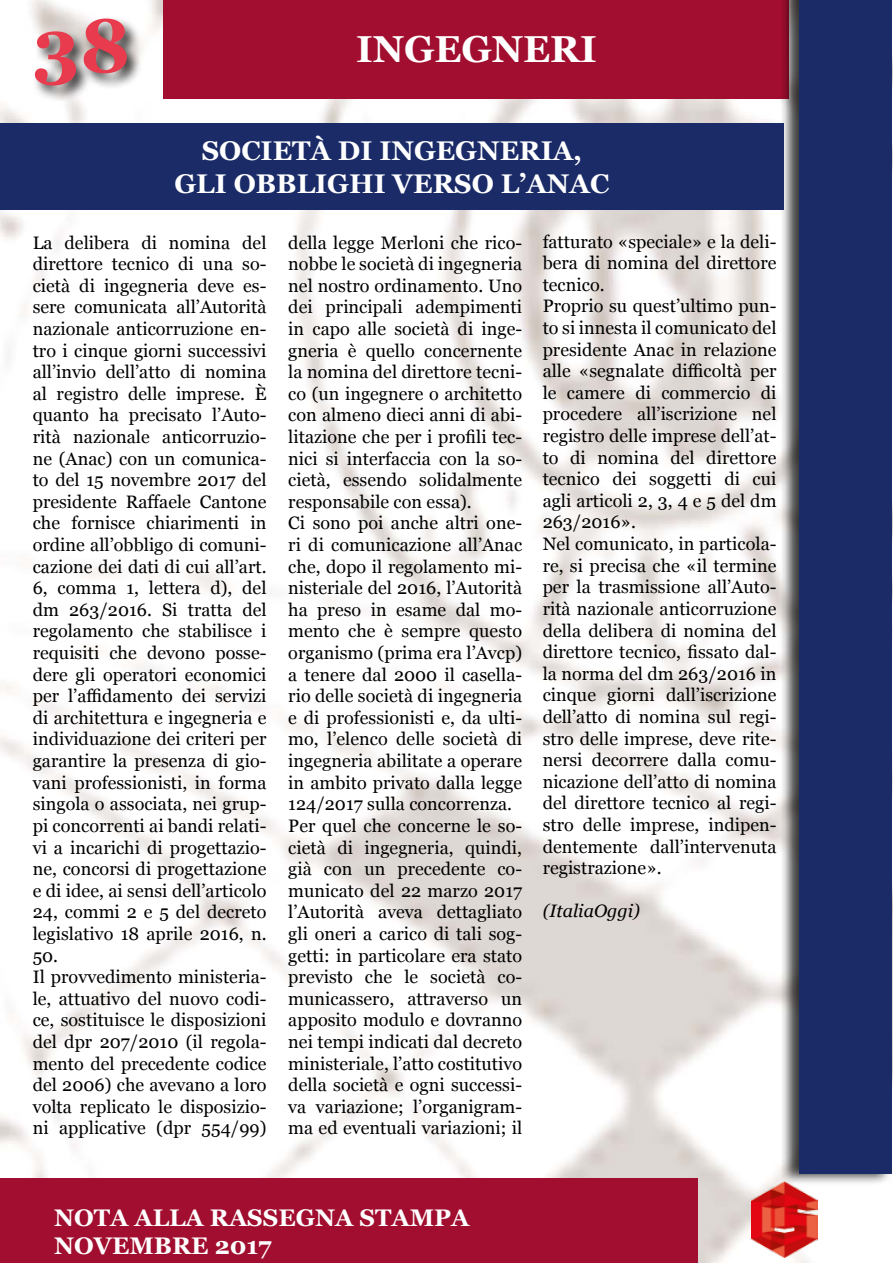
<style>
.page{position:relative;width:893px;height:1263px;background:#fff}
.page>*{position:absolute;margin:0;border:0;box-sizing:border-box;transform-origin:0 0}
.t1{font:700 75px "Georgia";color:#e83c4e}
.t2{font:700 37.5px "Georgia";color:#fff}
.t3{font:700 27px/32.4px "Georgia";color:#fff;text-align:center}
.t4{font:700 24px/28.8px "Georgia";color:#fff}
.t5{font:18px/21.6px "Georgia";color:#000}
.t6{font:italic 18px "Georgia";color:#000}
</style>
<div class="page">
<img style="left:0;top:0;width:818px;height:1263px">
<div style="left:164px;top:0;width:625px;height:99px;background:#a10e2f"></div>
<div style="left:780px;top:0;width:113px;height:1186px;background:#000;opacity:.75"></div>
<div style="left:799px;top:0;width:93px;height:1173px;background:#1a2b68"></div>
<img style="left:751px;top:1181px;width:66px;height:77px">
<div style="left:0;top:1178px;width:697px;height:85px;background:#a10e2f"></div>
<div style="left:32px;top:15px;width:111px;height:87px;background:#000;opacity:.75"></div>
<div style="left:0;top:123px;width:784px;height:87px;background:#1a2b68"></div>
<h1 class="t1" style="left:33px;top:-10px;width:99px">38</h1>
<h2 class="t2" style="left:356px;top:21px;width:242px">INGEGNERI</h2>
<h3 class="t3" style="left:174px;top:133px;width:436px">SOCIETÀ DI INGEGNERIA,<br>GLI OBBLIGHI VERSO L’ANAC</h3>
<p class="t5" style="left:33px;top:231px;width:235px">La delibera di nomina del direttore tecnico di una so&shy;cietà di ingegneria deve es&shy;sere comunicata all’Autorità nazionale anticorruzione en&shy;tro i cinque giorni successivi all’invio dell’atto di nomina al registro delle imprese. È quanto ha precisato l’Auto&shy;rità nazionale anticorruzio&shy;ne (Anac) con un comunica&shy;to del 15 novembre 2017 del presidente Raffaele Cantone che fornisce chiarimenti in ordine all’obbligo di comuni&shy;cazione dei dati di cui all’art.<br>6, comma 1, lettera d), del dm 263/2016. Si tratta del regolamento che stabilisce i requisiti che devono posse&shy;dere gli operatori economici per l’affidamento dei servizi di architettura e ingegneria e individuazione dei criteri per garantire la presenza di gio&shy;vani professionisti, in forma singola o associata, nei grup&shy;pi concorrenti ai bandi relati&shy;vi a incarichi di progettazio&shy;ne, concorsi di progettazione e di idee, ai sensi dell’articolo<br>24, commi 2 e 5 del decreto legislativo 18 aprile 2016, n.<br>50.<br>Il provvedimento ministeria&shy;le, attuativo del nuovo codi&shy;ce, sostituisce le disposizioni del dpr 207/2010 (il regola&shy;mento del precedente codice del 2006) che avevano a loro volta replicato le disposizio&shy;ni applicative (dpr 554/99)</p>
<p class="t5" style="left:288px;top:231px;width:235px">della legge Merloni che rico&shy;nobbe le società di ingegneria nel nostro ordinamento. Uno dei principali adempimenti in capo alle società di inge&shy;gneria è quello concernente la nomina del direttore tecni&shy;co (un ingegnere o architetto con almeno dieci anni di abi&shy;litazione che per i profili tec&shy;nici si interfaccia con la so&shy;cietà, essendo solidalmente responsabile con essa).<br>Ci sono poi anche altri one&shy;ri di comunicazione all’Anac che, dopo il regolamento mi&shy;nisteriale del 2016, l’Autorità ha preso in esame dal mo&shy;mento che è sempre questo organismo (prima era l’Avcp) a tenere dal 2000 il casella&shy;rio delle società di ingegneria e di professionisti e, da ulti&shy;mo, l’elenco delle società di ingegneria abilitate a operare in ambito privato dalla legge<br>124/2017 sulla concorrenza.<br>Per quel che concerne le so&shy;cietà di ingegneria, quindi, già con un precedente co&shy;municato del 22 marzo 2017 l’Autorità aveva dettagliato gli oneri a carico di tali sog&shy;getti: in particolare era stato previsto che le società co&shy;municassero, attraverso un apposito modulo e dovranno nei tempi indicati dal decreto ministeriale, l’atto costitutivo della società e ogni successi&shy;va variazione; l’organigram&shy;ma ed eventuali variazioni; il</p>
<p class="t5" style="left:543px;top:230px;width:235px">fatturato «speciale» e la deli&shy;bera di nomina del direttore tecnico.<br>Proprio su quest’ultimo pun&shy;to si innesta il comunicato del presidente Anac in relazione alle «segnalate difficoltà per le camere di commercio di procedere all’iscrizione nel registro delle imprese dell’at&shy;to di nomina del direttore tecnico dei soggetti di cui agli articoli 2, 3, 4 e 5 del dm<br>263/2016».<br>Nel comunicato, in particola&shy;re, si precisa che «il termine per la trasmissione all’Auto&shy;rità nazionale anticorruzione della delibera di nomina del direttore tecnico, fissato dal&shy;la norma del dm 263/2016 in cinque giorni dall’iscrizione dell’atto di nomina sul regi&shy;stro delle imprese, deve rite&shy;nersi decorrere dalla comu&shy;nicazione dell’atto di nomina del direttore tecnico al regi&shy;stro delle imprese, indipen&shy;dentemente dall’intervenuta registrazione».</p>
<p class="t6" style="left:543px;top:898px;width:99px">(ItaliaOggi)</p>
<h3 class="t4" style="left:54px;top:1201px;width:417px">NOTA ALLA RASSEGNA STAMPA<br>NOVEMBRE 2017</h3>
</div>
